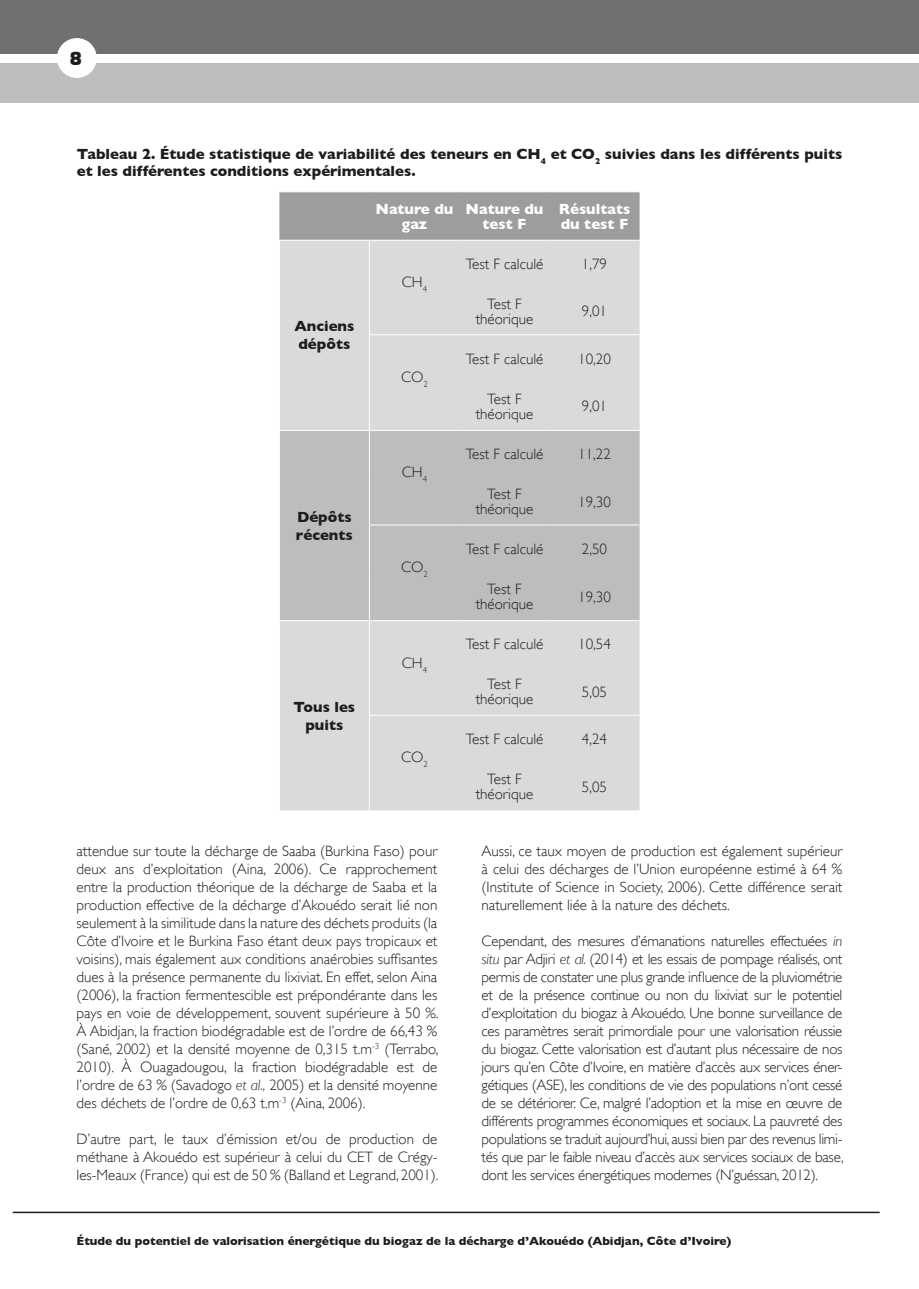
<style>
.page{position:relative;width:919px;height:1289px;background:#fff}
.page>*{position:absolute;margin:0;border:0;box-sizing:border-box;transform-origin:0 0}
.t1{font:18px "Square 721 Blk Normal";color:#1d1d1b}
.t2{font:300 15px/18px "Gill Sans";color:#1d1d1b;text-align:center}
.t3{font:700 15px/18px "Gill Sans";color:#1d1d1b}
.t4{font:700 15px/15px "Gill Sans";color:#fff;text-align:center}
.t5{font:700 12px "Gill Sans";color:#1d1d1b}
.s1{font-style:italic}
</style>
<div class="page">
<div style="left:0;top:0;width:918px;height:53px;background:#70706f"></div>
<div style="left:0;top:64px;width:918px;height:39px;background:#bdbdbc"></div>
<div style="left:57px;top:38px;width:40px;height:40px;background:#fff;border-radius:50%"></div>
<hr style="left:13px;top:1211px;width:866px;height:2px;background:#1d1d1b">
<div style="left:279px;top:192px;width:360px;height:48px;background:#9d9d9d"></div>
<div style="left:280px;top:241px;width:359px;height:569px;background:#dadada"></div>
<div style="left:280px;top:431px;width:359px;height:189px;background:#bdbdbc"></div>
<hr style="left:369px;top:334px;width:90px;height:1px;background:#fff">
<hr style="left:459px;top:334px;width:90px;height:1px;background:#fff">
<hr style="left:549px;top:334px;width:90px;height:1px;background:#fff">
<hr style="left:369px;top:430px;width:90px;height:1px;background:#fff">
<hr style="left:459px;top:430px;width:90px;height:1px;background:#fff">
<hr style="left:549px;top:430px;width:90px;height:1px;background:#fff">
<hr style="left:369px;top:524px;width:90px;height:1px;background:#fff">
<hr style="left:459px;top:524px;width:90px;height:1px;background:#fff">
<hr style="left:549px;top:524px;width:90px;height:1px;background:#fff">
<hr style="left:369px;top:620px;width:90px;height:1px;background:#fff">
<hr style="left:459px;top:620px;width:90px;height:1px;background:#fff">
<hr style="left:549px;top:620px;width:90px;height:1px;background:#fff">
<hr style="left:369px;top:714px;width:90px;height:1px;background:#fff">
<hr style="left:459px;top:714px;width:90px;height:1px;background:#fff">
<hr style="left:549px;top:714px;width:90px;height:1px;background:#fff">
<hr style="left:369px;top:240px;width:1px;height:47px;background:#fff">
<hr style="left:369px;top:287px;width:1px;height:47px;background:#fff">
<hr style="left:369px;top:335px;width:1px;height:47px;background:#fff">
<hr style="left:369px;top:382px;width:1px;height:48px;background:#fff">
<hr style="left:279px;top:430px;width:90px;height:1px;background:#fff">
<hr style="left:369px;top:431px;width:1px;height:46px;background:#fff">
<hr style="left:369px;top:477px;width:1px;height:47px;background:#fff">
<hr style="left:369px;top:525px;width:1px;height:47px;background:#fff">
<hr style="left:369px;top:572px;width:1px;height:48px;background:#fff">
<hr style="left:279px;top:620px;width:90px;height:1px;background:#fff">
<hr style="left:369px;top:621px;width:1px;height:47px;background:#fff">
<hr style="left:369px;top:668px;width:1px;height:46px;background:#fff">
<hr style="left:369px;top:715px;width:1px;height:47px;background:#fff">
<hr style="left:369px;top:762px;width:1px;height:48px;background:#fff">
<p class="t1" style="left:69px;top:47px;width:15px">8</p>
<p class="t3" style="left:77px;top:146px;width:767px;line-height:16.5px">Tableau 2. Étude statistique de variabilité des teneurs en CH<sub>4</sub> et CO<sub>2</sub> suivies dans les différents puits et les différentes conditions expérimentales.</p>
<p class="t3" style="left:294px;top:317px;width:62px">Anciens dépôts</p>
<p class="t3" style="left:296px;top:507px;width:58px">Dépôts récents</p>
<p class="t3" style="left:293px;top:697px;width:63px;text-align:center">Tous les puits</p>
<p class="t4" style="left:375px;top:201px;width:79px">Nature du gaz</p>
<p class="t4" style="left:465px;top:201px;width:79px">Nature du test F</p>
<p class="t4" style="left:558px;top:201px;width:73px;text-align:left">Résultats du test F</p>
<p class="t2" style="left:402px;top:273px;width:27px">CH<sub>4</sub></p>
<p class="t2" style="left:401px;top:367px;width:28px">CO<sub>2</sub></p>
<p class="t2" style="left:402px;top:463px;width:27px">CH<sub>4</sub></p>
<p class="t2" style="left:401px;top:558px;width:28px">CO<sub>2</sub></p>
<p class="t2" style="left:402px;top:653px;width:27px">CH<sub>4</sub></p>
<p class="t2" style="left:401px;top:748px;width:28px">CO<sub>2</sub></p>
<p class="t2" style="left:465px;top:255px;width:79px">Test F calculé</p>
<p class="t2" style="left:582px;top:255px;width:27px">1,79</p>
<p class="t2" style="left:475px;top:296px;width:59px;line-height:15px">Test F théorique</p>
<p class="t2" style="left:582px;top:302px;width:27px">9,01</p>
<p class="t2" style="left:465px;top:349px;width:79px">Test F calculé</p>
<p class="t2" style="left:578px;top:349px;width:34px">10,20</p>
<p class="t2" style="left:475px;top:391px;width:59px;line-height:15px">Test F théorique</p>
<p class="t2" style="left:582px;top:397px;width:27px">9,01</p>
<p class="t2" style="left:465px;top:445px;width:79px">Test F calculé</p>
<p class="t2" style="left:578px;top:445px;width:34px">11,22</p>
<p class="t2" style="left:475px;top:486px;width:59px;line-height:15px">Test F théorique</p>
<p class="t2" style="left:578px;top:492px;width:34px">19,30</p>
<p class="t2" style="left:465px;top:540px;width:79px">Test F calculé</p>
<p class="t2" style="left:582px;top:540px;width:27px">2,50</p>
<p class="t2" style="left:475px;top:581px;width:59px;line-height:15px">Test F théorique</p>
<p class="t2" style="left:578px;top:587px;width:34px">19,30</p>
<p class="t2" style="left:465px;top:635px;width:79px">Test F calculé</p>
<p class="t2" style="left:578px;top:635px;width:34px">10,54</p>
<p class="t2" style="left:475px;top:676px;width:59px;line-height:15px">Test F théorique</p>
<p class="t2" style="left:582px;top:682px;width:27px">5,05</p>
<p class="t2" style="left:465px;top:730px;width:79px">Test F calculé</p>
<p class="t2" style="left:582px;top:730px;width:27px">4,24</p>
<p class="t2" style="left:475px;top:771px;width:59px;line-height:15px">Test F théorique</p>
<p class="t2" style="left:582px;top:777px;width:27px">5,05</p>
<p class="t2" style="left:77px;top:842px;width:363px;text-align:justify">attendue sur toute la décharge de Saaba (Burkina Faso) pour deux ans d’exploitation (Aina, 2006). Ce rapprochement entre la production théorique de la décharge de Saaba et la production effective de la décharge d’Akouédo serait lié non seulement à la similitude dans la nature des déchets produits (la Côte d’Ivoire et le Burkina Faso étant deux pays tropicaux et voisins), mais également aux conditions anaérobies suffisantes dues à la présence permanente du lixiviat. En effet, selon Aina (2006), la fraction fermentescible est prépondérante dans les pays en voie de développement, souvent supérieure à 50 %.<br>À Abidjan, la fraction biodégradable est de l’ordre de 66,43 % (Sané, 2002) et la densité moyenne de 0,315 t.m<sup>-3</sup> (Terrabo, 2010). À Ouagadougou, la fraction biodégradable est de l’ordre de 63 % (Savadogo <span class="s1">et al.,</span> 2005) et la densité moyenne des déchets de l’ordre de 0,63 t.m<sup>-3</sup> (Aina, 2006).</p>
<p class="t2" style="left:77px;top:1130px;width:363px;text-align:justify">D’autre part, le taux d’émission et/ou de production de méthane à Akouédo est supérieur à celui du CET de Crégy&shy;les-Meaux (France) qui est de 50 % (Balland et Legrand, 2001).</p>
<p class="t2" style="left:481px;top:842px;width:362px;text-align:justify">Aussi, ce taux moyen de production est également supérieur à celui des décharges de l’Union européenne estimé à 64 % (Institute of Science in Society, 2006). Cette différence serait naturellement liée à la nature des déchets.</p>
<p class="t2" style="left:481px;top:932px;width:363px;text-align:justify">Cependant, des mesures d’émanations naturelles effectuées <span class="s1">in situ</span> par Adjiri <span class="s1">et al.</span> (2014) et les essais de pompage réalisés, ont permis de constater une plus grande influence de la pluviométrie et de la présence continue ou non du lixiviat sur le potentiel d’exploitation du biogaz à Akouédo. Une bonne surveillance de ces paramètres serait primordiale pour une valorisation réussie du biogaz. Cette valorisation est d’autant plus nécessaire de nos jours qu’en Côte d’Ivoire, en matière d’accès aux services éner&shy;gétiques (ASE), les conditions de vie des populations n’ont cessé de se détériorer. Ce, malgré l’adoption et la mise en œuvre de différents programmes économiques et sociaux. La pauvreté des populations se traduit aujourd’hui, aussi bien par des revenus limi&shy;tés que par le faible niveau d’accès aux services sociaux de base, dont les services énergétiques modernes (N’guéssan, 2012).</p>
<p class="t5" style="left:77px;top:1233px;width:656px">Étude du potentiel de valorisation énergétique du biogaz de la décharge d’Akouédo (Abidjan, Côte d’Ivoire)</p>
</div>
